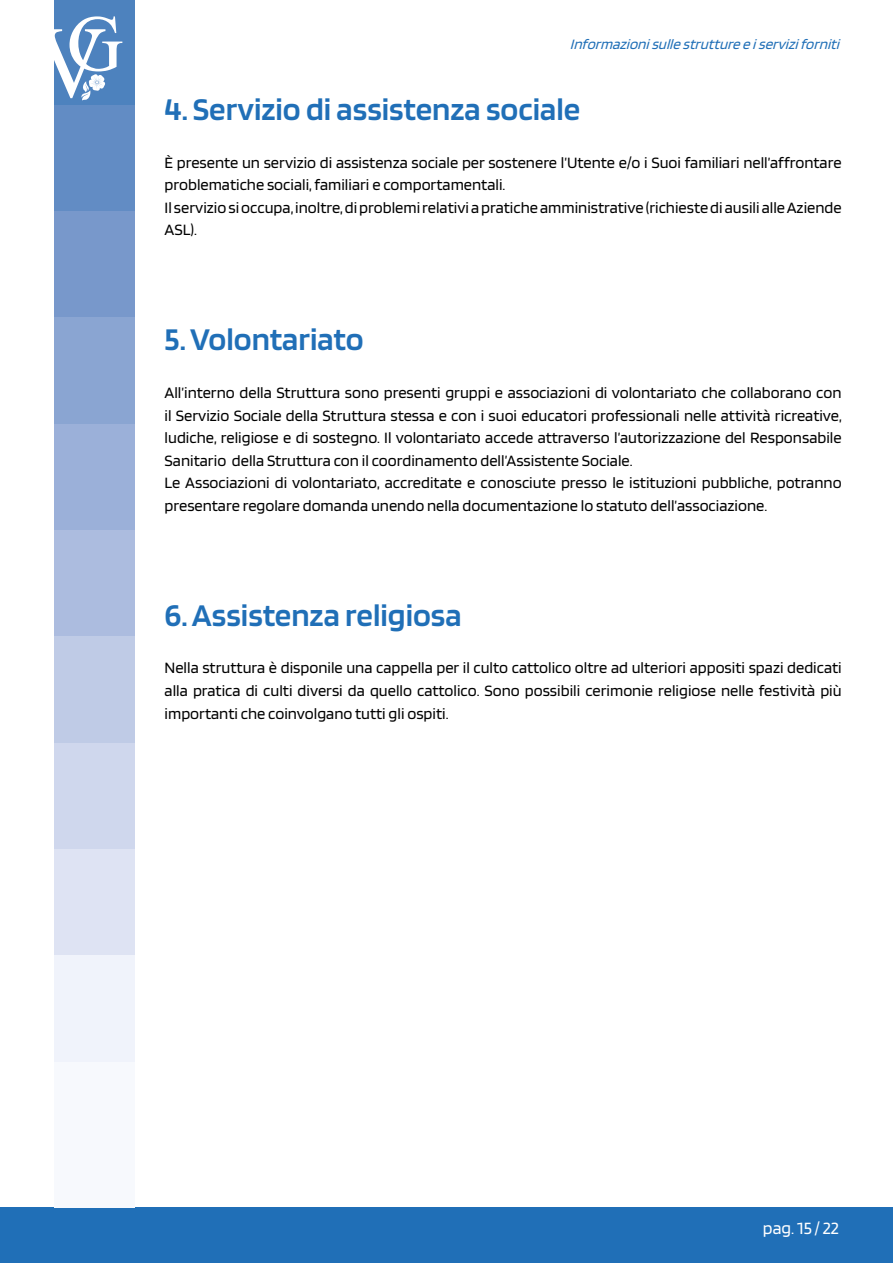
<style>
.page{position:relative;width:893px;height:1263px;background:#fff}
.page>*{position:absolute;margin:0;border:0;box-sizing:border-box;transform-origin:0 0}
.t1{font:600 33px "Blinker";color:#206fb7}
.t2{font:18px "Blinker";color:#fff}
.t3{font:16.5px/22.5px "Blinker";color:#000}
.t4{font:italic 15px "Blinker";color:#206fb7}
</style>
<div class="page">
<div style="left:0;top:1208px;width:893px;height:55px;background:#206fb7"></div>
<div style="left:54px;top:105px;width:81px;height:106px;background:#628cc4"></div>
<div style="left:54px;top:0;width:81px;height:105px;background:#4d82be"></div>
<svg style="left:54px;top:211px;width:81px;height:744px;background:#acbddf"></svg>
<div style="left:54px;top:955px;width:81px;height:107px;background:#f0f3fb"></div>
<svg style="left:54px;top:16px;width:68px;height:85px"></svg>
<p class="t4" style="left:570px;top:37px;width:275px">Informazionisullestruttureeiserviziforniti</p>
<h1 class="t1" style="left:165px;top:92px;width:417px">4. Servizio di assistenza sociale</h1>
<p class="t3" style="left:165px;top:151px;width:679px">È presente un servizio di assistenza sociale per sostenere l’Utente e/o i Suoi familiari nell’affrontare problematiche sociali, familiari e comportamentali.<br>Il servizio si occupa, inoltre, di problemi relativi a pratiche amministrative (richieste di ausili alle Aziende ASL).</p>
<h1 class="t1" style="left:165px;top:323px;width:201px">5. Volontariato</h1>
<p class="t3" style="left:165px;top:382px;width:679px">All’interno della Struttura sono presenti gruppi e associazioni di volontariato che collaborano con il Servizio Sociale della Struttura stessa e con i suoi educatori professionali nelle attività ricreative, ludiche, religiose e di sostegno. Il volontariato accede attraverso l’autorizzazione del Responsabile Sanitario della Struttura con il coordinamento dell’Assistente Sociale.<br>Le Associazioni di volontariato, accreditate e conosciute presso le istituzioni pubbliche, potranno presentare regolare domanda unendo nella documentazione lo statuto dell’associazione.</p>
<h1 class="t1" style="left:165px;top:598px;width:299px">6. Assistenza religiosa</h1>
<p class="t3" style="left:165px;top:657px;width:679px;text-align:justify">Nella struttura è disponile una cappella per il culto cattolico oltre ad ulteriori appositi spazi dedicati alla pratica di culti diversi da quello cattolico. Sono possibili cerimonie religiose nelle festività più importanti che coinvolgano tutti gli ospiti.</p>
<p class="t2" style="left:763px;top:1218px;width:78px">pag. 15 / 22</p>
</div>
